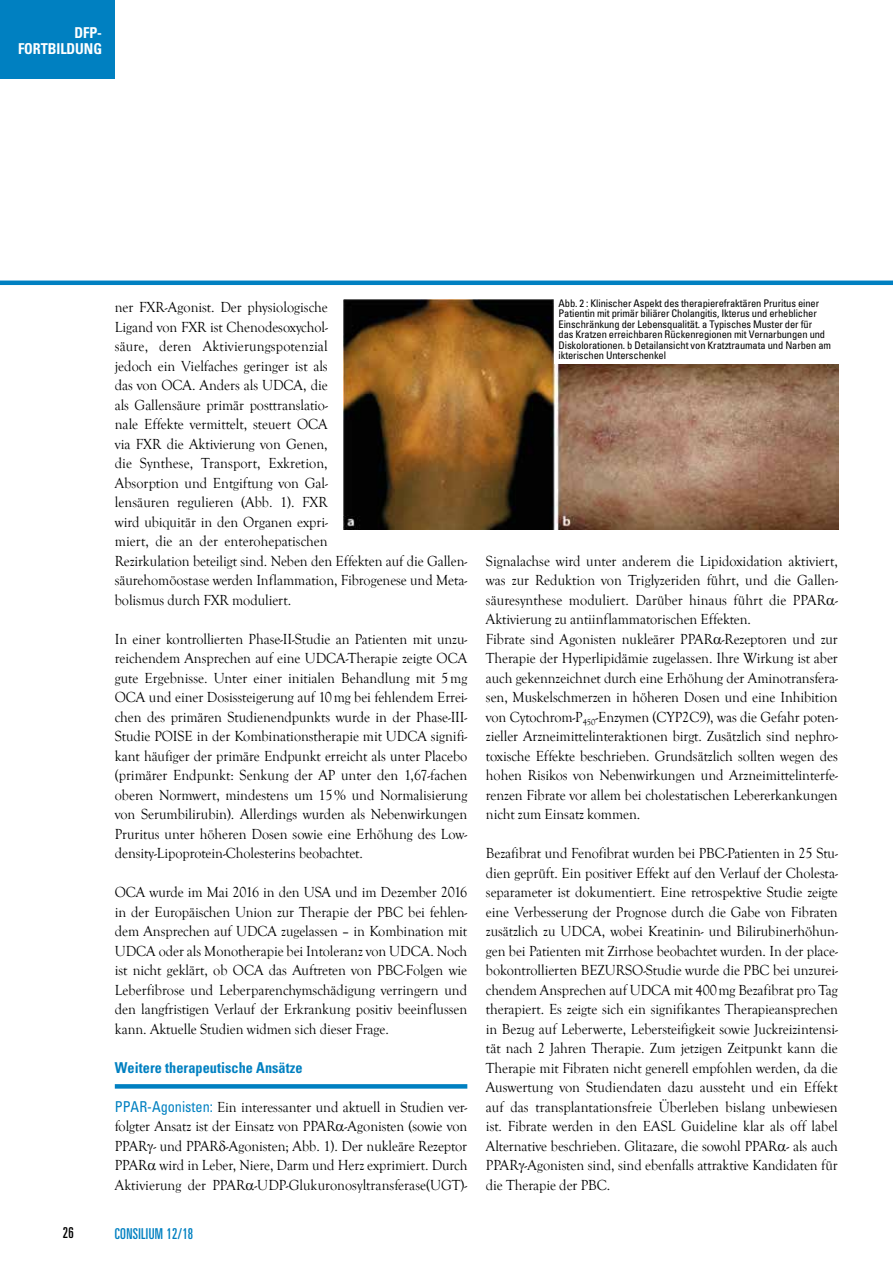
<style>
.page{position:relative;width:893px;height:1263px;background:#fff}
.page>*{position:absolute;margin:0;border:0;box-sizing:border-box;transform-origin:0 0}
.t1{font:15px/19.5px "Goudy Old Style T";letter-spacing:-.005em;color:#000;text-align:justify;scale:.95 1}
.t2{font:700 condensed 15px "Univers LT Std";letter-spacing:.005em;color:#0080c1;scale:.95 1}
.t3{font:700 condensed 15px/15.5px "Univers LT Std";letter-spacing:-.005em;color:#fff;text-align:right;scale:.95 1}
.t4{font:ultra-condensed 15px "Univers LT Std";letter-spacing:.025em;color:#0080c1;scale:.95 1}
.t5{font:ultra-condensed 15px "Univers LT Std";color:#000;scale:.95 1}
.t6{font:condensed 10.5px/10.5px "Univers LT Std";letter-spacing:-.01em;color:#000}
.s1{font-family:"Univers LT Std";font-stretch:condensed;color:#0080c1}
</style>
<div class="page">
<hr style="left:0;top:281px;width:893px;height:4px;background:#0080c1">
<div style="left:0;top:0;width:115px;height:78px;background:#0080c1"></div>
<div style="left:115px;top:1084px;width:352px;height:5px;background:#0080c1"></div>
<img style="left:343px;top:299px;width:496px;height:231px">
<div style="left:554px;top:295px;width:289px;height:68px;background:#fff"></div>
<p class="t3" style="left:18px;top:25px;width:90px">DFP-<br>FORTBILDUNG</p>
<p class="t1" style="left:115px;top:298px;width:372px;text-align:left">ner FXR-Agonist. Der physiologische<br>Ligand von FXR ist Chenodesoxychol-<br>säure, deren Aktivierungspotenzial<br>jedoch ein Vielfaches geringer ist als<br>das von OCA. Anders als UDCA, die<br>als Gallensäure primär posttranslatio-<br>nale Effekte vermittelt, steuert OCA<br>via FXR die Aktivierung von Genen,<br>die Synthese, Transport, Exkretion,<br>Absorption und Entgiftung von Gal-<br>lensäuren regulieren (Abb. 1). FXR<br>wird ubiquitär in den Organen expri-<br>miert, die an der enterohepatischen<br>Rezirkulation beteiligt sind. Neben den Effekten auf die Gallen&shy;säurehomöostase werden Inflammation, Fibrogenese und Meta&shy;bolismus durch FXR moduliert.</p>
<p class="t1" style="left:115px;top:629px;width:373px">In einer kontrollierten Phase-II-Studie an Patienten mit unzu&shy;reichendem Ansprechen auf eine UDCA-Therapie zeigte OCA gute Ergebnisse. Unter einer initialen Behandlung mit 5mg OCA und einer Dosissteigerung auf 10mg bei fehlendem Errei&shy;chen des primären Studienendpunkts wurde in der Phase-III-Studie POISE in der Kombinationstherapie mit UDCA signifi&shy;kant häufiger der primäre Endpunkt erreicht als unter Placebo (primärer Endpunkt: Senkung der AP unter den 1,67-fachen oberen Normwert, mindestens um 15% und Normalisierung von Serumbilirubin). Allerdings wurden als Nebenwirkungen Pruritus unter höheren Dosen sowie eine Erhöhung des Low&shy;density-Lipoprotein-Cholesterins beobachtet.</p>
<p class="t1" style="left:115px;top:883px;width:373px">OCA wurde im Mai 2016 in den USA und im Dezember 2016 in der Europäischen Union zur Therapie der PBC bei fehlen&shy;dem Ansprechen auf UDCA zugelassen – in Kombination mit UDCA oder als Monotherapie bei Intoleranz von UDCA. Noch ist nicht geklärt, ob OCA das Auftreten von PBC-Folgen wie Leberfibrose und Leberparenchymschädigung verringern und den langfristigen Verlauf der Erkrankung positiv beeinflussen kann. Aktuelle Studien widmen sich dieser Frage.</p>
<p class="t2" style="left:115px;top:1058px;width:199px">Weitere therapeutische Ansätze</p>
<p class="t1" style="left:115px;top:1097px;width:373px"><span class="s1">PPAR-Agonisten:</span> Ein interessanter und aktuell in Studien ver&shy;folgter Ansatz ist der Einsatz von PPAR -Agonisten (sowie von PPAR - und PPAR -Agonisten; Abb. 1). Der nukleäre Rezeptor PPAR wird in Leber, Niere, Darm und Herz exprimiert. Durch Aktivierung der PPAR -UDP-Glukuronosyltransferase(UGT)-</p>
<p class="t5" style="left:63px;top:1224px;width:13px">26</p>
<p class="t4" style="left:115px;top:1225px;width:84px">CONSILIUM 12/18</p>
<p class="t6" style="left:558px;top:298px;width:274px">Abb. 2 : Klinischer Aspekt des therapierefraktären Pruritus einer Patientin mit primär biliärer Cholangitis, Ikterus und erheblicher Einschränkung der Lebensqualität. a Typisches Muster der für<br>das Kratzen erreichbaren Rückenregionen mit Vernarbungen und Diskolorationen. b Detailansicht von Kratztraumata und Narben am ikterischen Unterschenkel</p>
<p class="t1" style="left:486px;top:551px;width:372px;text-align:left">Signalachse wird unter anderem die Lipidoxidation aktiviert, was zur Reduktion von Triglyzeriden führt, und die Gallen&shy;säuresynthese moduliert. Darüber hinaus führt die PPAR - Aktivierung zu antiinflammatorischen Effekten.<br>Fibrate sind Agonisten nukleärer PPAR -Rezeptoren und zur Therapie der Hyperlipidämie zugelassen. Ihre Wirkung ist aber auch gekennzeichnet durch eine Erhöhung der Aminotransfera&shy;sen, Muskelschmerzen in höheren Dosen und eine Inhibition von Cytochrom-P<sub>450</sub>-Enzymen (CYP2C9), was die Gefahr poten&shy;zieller Arzneimittelinteraktionen birgt. Zusätzlich sind nephro&shy;toxische Effekte beschrieben. Grundsätzlich sollten wegen des hohen Risikos von Nebenwirkungen und Arzneimittelinterfe&shy;renzen Fibrate vor allem bei cholestatischen Lebererkankungen nicht zum Einsatz kommen.</p>
<p class="t1" style="left:486px;top:844px;width:372px">Bezafibrat und Fenofibrat wurden bei PBC-Patienten in 25 Stu&shy;dien geprüft. Ein positiver Effekt auf den Verlauf der Cholesta&shy;separameter ist dokumentiert. Eine retrospektive Studie zeigte eine Verbesserung der Prognose durch die Gabe von Fibraten zusätzlich zu UDCA, wobei Kreatinin- und Bilirubinerhöhun&shy;gen bei Patienten mit Zirrhose beobachtet wurden. In der place&shy;bokontrollierten BEZURSO-Studie wurde die PBC bei unzurei&shy;chendem Ansprechen auf UDCA mit 400mg Bezafibrat pro Tag therapiert. Es zeigte sich ein signifikantes Therapieansprechen in Bezug auf Leberwerte, Lebersteifigkeit sowie Juckreizintensi&shy;tät nach 2 Jahren Therapie. Zum jetzigen Zeitpunkt kann die Therapie mit Fibraten nicht generell empfohlen werden, da die Auswertung von Studiendaten dazu aussteht und ein Effekt auf das transplantationsfreie Überleben bislang unbewiesen ist. Fibrate werden in den EASL Guideline klar als off label Alternative beschrieben. Glitazare, die sowohl PPAR - als auch PPAR -Agonisten sind, sind ebenfalls attraktive Kandidaten für die Therapie der PBC.</p>
</div>
